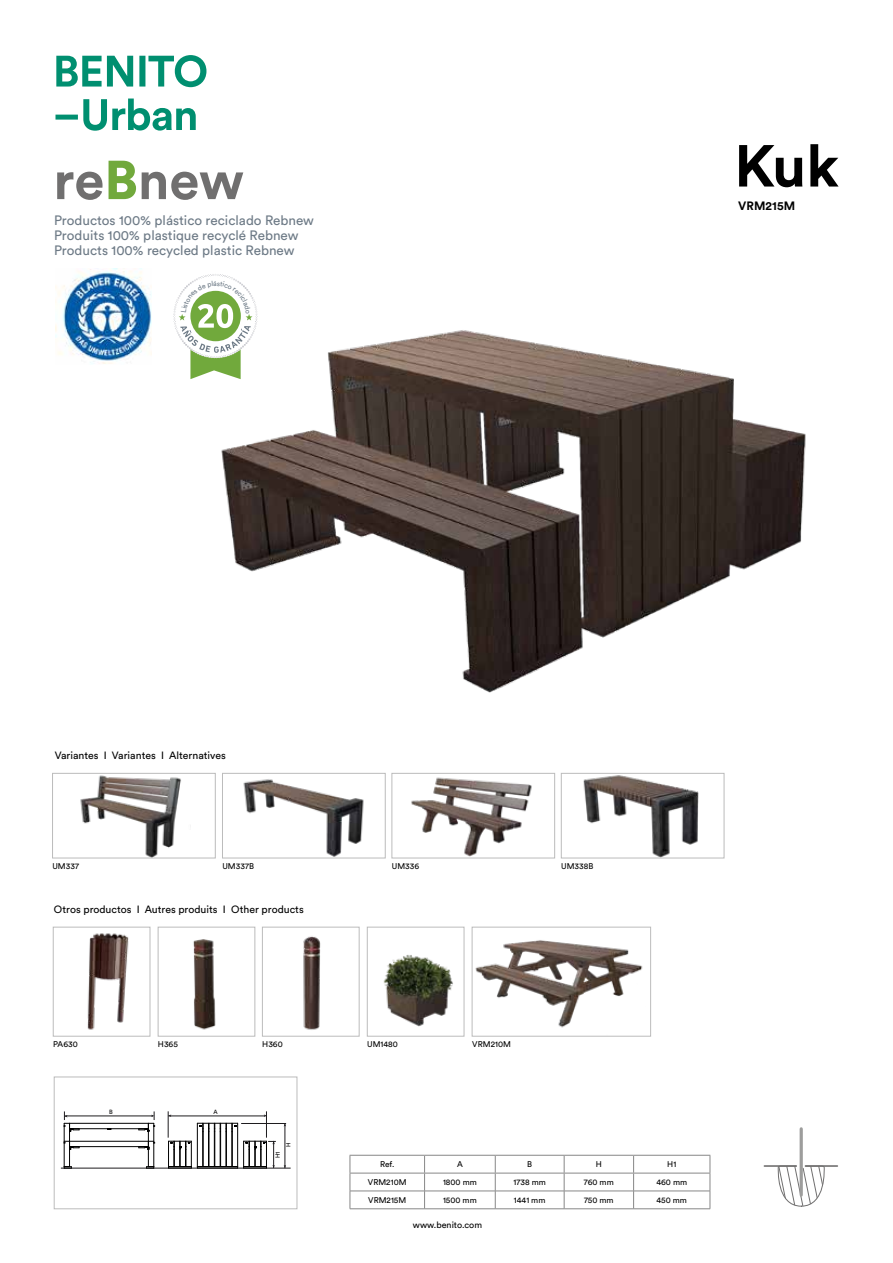
<style>
.page{position:relative;width:893px;height:1263px;background:#fff}
.page>*{position:absolute;margin:0;border:0;box-sizing:border-box;transform-origin:0 0}
.t1{font:700 58.5px "Circular Std";color:#000}
.t2{font:700 54.15px "Circular Std";color:#706f6f}
.t3{font:13.5px/15px "Circular Std";color:#6d7a86}
.t4{font:700 12px "Circular Std";letter-spacing:.005em;color:#000}
.t5{font:10.5px "Circular Std";color:#000}
.t6{font:9px "Circular Std";color:#000}
.t7{font:8.25px "Circular Std";color:#000}
.t8{font:6px "Circular Std";color:#000}
.s1{font-weight:900;color:#71a93c}
</style>
<div class="page">
<img style="left:221px;top:330px;width:585px;height:363px">
<hr style="left:350px;top:1191px;width:75px;height:1px;background:#878787">
<hr style="left:425px;top:1191px;width:70px;height:1px;background:#878787">
<hr style="left:495px;top:1191px;width:69px;height:1px;background:#878787">
<hr style="left:564px;top:1191px;width:70px;height:1px;background:#878787">
<hr style="left:634px;top:1191px;width:76px;height:1px;background:#878787">
<hr style="left:350px;top:1208px;width:75px;height:1px;background:#878787">
<hr style="left:425px;top:1208px;width:70px;height:1px;background:#878787">
<hr style="left:495px;top:1208px;width:69px;height:1px;background:#878787">
<hr style="left:564px;top:1208px;width:70px;height:1px;background:#878787">
<hr style="left:634px;top:1208px;width:76px;height:1px;background:#878787">
<hr style="left:350px;top:1155px;width:75px;height:1px;background:#878787">
<svg style="left:350px;top:1155px;width:1px;height:53px"></svg>
<hr style="left:425px;top:1155px;width:70px;height:1px;background:#878787">
<hr style="left:495px;top:1155px;width:69px;height:1px;background:#878787">
<hr style="left:564px;top:1155px;width:70px;height:1px;background:#878787">
<hr style="left:634px;top:1155px;width:76px;height:1px;background:#878787">
<svg style="left:710px;top:1155px;width:1px;height:53px"></svg>
<hr style="left:350px;top:1173px;width:75px;height:1px;background:#878787">
<hr style="left:425px;top:1173px;width:70px;height:1px;background:#878787">
<hr style="left:495px;top:1173px;width:69px;height:1px;background:#878787">
<hr style="left:564px;top:1173px;width:70px;height:1px;background:#878787">
<hr style="left:634px;top:1173px;width:76px;height:1px;background:#878787">
<svg style="left:424px;top:1155px;width:1px;height:53px"></svg>
<svg style="left:495px;top:1155px;width:1px;height:53px"></svg>
<svg style="left:633px;top:1155px;width:1px;height:53px"></svg>
<svg style="left:564px;top:1155px;width:1px;height:53px"></svg>
<hr style="left:764px;top:1165px;width:32px;height:2px;background:#706f6f">
<hr style="left:805px;top:1165px;width:32px;height:2px;background:#706f6f">
<svg style="left:776px;top:1165px;width:50px;height:41px"></svg>
<hr style="left:800px;top:1129px;width:3px;height:66px;background:#9d9d9c">
<svg style="left:56px;top:99px;width:140px;height:32px"></svg>
<svg style="left:56px;top:55px;width:150px;height:32px"></svg>
<hr style="left:285px;top:1123px;width:1px;height:45px;background:#1e1c1f">
<hr style="left:65px;top:1116px;width:88px;height:1px;background:#1e1c1f">
<hr style="left:241px;top:1123px;width:45px;height:1px;background:#1e1c1f">
<hr style="left:61px;top:1168px;width:230px;height:1px;background:#1e1c1f">
<hr style="left:70px;top:1128px;width:78px;height:1px;background:#000">
<hr style="left:70px;top:1123px;width:78px;height:1px;background:#000">
<hr style="left:70px;top:1146px;width:78px;height:1px;background:#000">
<hr style="left:70px;top:1141px;width:78px;height:1px;background:#000">
<svg style="left:64px;top:1111px;width:16px;height:58px"></svg>
<svg style="left:139px;top:1111px;width:16px;height:58px"></svg>
<svg style="left:168px;top:1111px;width:108px;height:58px"></svg>
<div style="left:54px;top:1077px;width:243px;height:132px;border:1px solid #bcbcbc"></div>
<img style="left:87px;top:933px;width:42px;height:97px">
<div style="left:53px;top:927px;width:97px;height:109px;border:1px solid #bcbcbc"></div>
<img style="left:303px;top:936px;width:18px;height:94px">
<div style="left:262px;top:927px;width:97px;height:109px;border:1px solid #bcbcbc"></div>
<img style="left:193px;top:939px;width:23px;height:91px">
<div style="left:158px;top:927px;width:97px;height:109px;border:1px solid #bcbcbc"></div>
<img style="left:383px;top:954px;width:70px;height:73px">
<div style="left:367px;top:927px;width:97px;height:109px;border:1px solid #bcbcbc"></div>
<img style="left:475px;top:940px;width:168px;height:88px">
<div style="left:472px;top:927px;width:179px;height:109px;border:1px solid #bcbcbc"></div>
<img style="left:243px;top:779px;width:121px;height:77px">
<div style="left:222px;top:773px;width:163px;height:85px;border:1px solid #bcbcbc"></div>
<img style="left:80px;top:775px;width:101px;height:81px">
<div style="left:52px;top:773px;width:163px;height:85px;border:1px solid #bcbcbc"></div>
<img style="left:411px;top:777px;width:121px;height:79px">
<div style="left:392px;top:773px;width:163px;height:85px;border:1px solid #bcbcbc"></div>
<img style="left:583px;top:775px;width:116px;height:81px">
<div style="left:561px;top:773px;width:163px;height:85px;border:1px solid #bcbcbc"></div>
<img style="left:55px;top:269px;width:96px;height:95px">
<svg style="left:173px;top:274px;width:85px;height:105px"></svg>
<h2 class="t2" style="left:53px;top:145px;width:192px">re<span class="s1">B</span>new</h2>
<h3 class="t3" style="left:54px;top:212px;width:261px">Productos 100% plástico reciclado Rebnew<br>Produits 100% plastique recyclé Rebnew<br>Products 100% recycled plastic Rebnew</h3>
<h1 class="t1" style="left:734px;top:128px;width:106px">Kuk</h1>
<h3 class="t4" style="left:738px;top:198px;width:59px">VRM215M</h3>
<p class="t5" style="left:55px;top:749px;width:173px">Variantes I Variantes I Alternatives</p>
<p class="t7" style="left:52px;top:861px;width:28px">UM337</p>
<p class="t7" style="left:222px;top:861px;width:33px">UM337B</p>
<p class="t7" style="left:392px;top:861px;width:29px">UM336</p>
<p class="t7" style="left:561px;top:861px;width:34px">UM338B</p>
<p class="t5" style="left:54px;top:903px;width:251px">Otros productos I Autres produits I Other products</p>
<p class="t7" style="left:53px;top:1039px;width:26px">PA630</p>
<p class="t7" style="left:158px;top:1039px;width:21px">H365</p>
<p class="t7" style="left:262px;top:1039px;width:22px">H360</p>
<p class="t7" style="left:367px;top:1039px;width:32px">UM1480</p>
<p class="t7" style="left:472px;top:1039px;width:40px">VRM210M</p>
<p class="t8" style="left:109px;top:1108px;width:5px">B</p>
<p class="t8" style="left:214px;top:1108px;width:6px">A</p>
<p class="t8" style="left:285px;top:1147px;width:6px;rotate:-90deg">H</p>
<p class="t8" style="left:274px;top:1158px;width:8px;rotate:-90deg">H1</p>
<p class="t7" style="left:380px;top:1159px;width:16px">Ref.</p>
<p class="t7" style="left:457px;top:1159px;width:7px">A</p>
<p class="t7" style="left:527px;top:1159px;width:6px">B</p>
<p class="t7" style="left:596px;top:1159px;width:8px">H</p>
<p class="t7" style="left:667px;top:1159px;width:11px">H1</p>
<p class="t7" style="left:368px;top:1177px;width:40px">VRM210M</p>
<p class="t7" style="left:443px;top:1177px;width:35px">1800 mm</p>
<p class="t7" style="left:514px;top:1177px;width:34px">1738 mm</p>
<p class="t7" style="left:584px;top:1177px;width:31px">760 mm</p>
<p class="t7" style="left:656px;top:1177px;width:32px">460 mm</p>
<p class="t7" style="left:368px;top:1195px;width:40px">VRM215M</p>
<p class="t7" style="left:443px;top:1195px;width:35px">1500 mm</p>
<p class="t7" style="left:514px;top:1195px;width:33px">1441 mm</p>
<p class="t7" style="left:584px;top:1195px;width:31px">750 mm</p>
<p class="t7" style="left:656px;top:1195px;width:32px">450 mm</p>
<p class="t6" style="left:413px;top:1220px;width:71px">www.benito.com</p>
</div>
